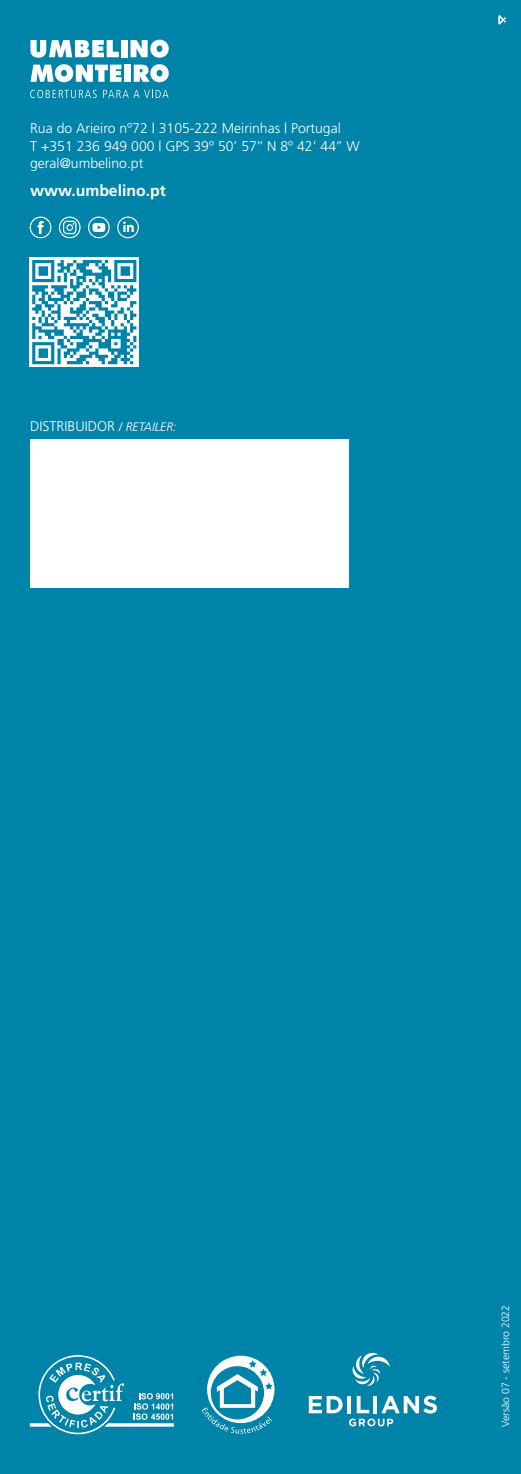
<style>
.page{position:relative;width:521px;height:1474px;background:#fff}
.page>*{position:absolute;margin:0;border:0;box-sizing:border-box;transform-origin:0 0}
.t1{font:700 15.75px "Frutiger";color:#fff}
.t2{font:300 14px/17.5px "Frutiger";color:#fff}
.t3{font:300 10.5px "Frutiger";color:#fff}
.s1{font-style:italic;font-size:12.25px}
</style>
<div class="page">
<div style="left:0;top:0;width:521px;height:1473px;background:#0083a9"></div>
<svg style="left:30px;top:40px;width:89px;height:18px"></svg>
<div style="left:121px;top:40px;width:7px;height:17px;background:#fff"></div>
<svg style="left:130px;top:40px;width:39px;height:18px"></svg>
<svg style="left:30px;top:64px;width:92px;height:18px"></svg>
<div style="left:124px;top:65px;width:6px;height:17px;background:#fff"></div>
<svg style="left:134px;top:64px;width:35px;height:18px"></svg>
<svg style="left:30px;top:90px;width:67px;height:8px"></svg>
<svg style="left:103px;top:90px;width:66px;height:8px"></svg>
<div style="left:30px;top:438px;width:319px;height:149px;background:#fff"></div>
<svg style="left:30px;top:257px;width:109px;height:110px"></svg>
<svg style="left:32px;top:260px;width:104px;height:104px"></svg>
<svg style="left:498px;top:15px;width:8px;height:10px"></svg>
<svg style="left:30px;top:216px;width:21px;height:22px"></svg>
<svg style="left:88px;top:216px;width:22px;height:22px"></svg>
<svg style="left:59px;top:216px;width:22px;height:22px"></svg>
<svg style="left:117px;top:216px;width:22px;height:22px"></svg>
<svg style="left:352px;top:1352px;width:38px;height:33px"></svg>
<svg style="left:309px;top:1396px;width:34px;height:17px"></svg>
<hr style="left:347px;top:1395px;width:4px;height:18px;background:#fff">
<svg style="left:349px;top:1395px;width:88px;height:31px"></svg>
<svg style="left:30px;top:1355px;width:144px;height:79px"></svg>
<svg style="left:202px;top:1355px;width:72px;height:78px"></svg>
<p class="t2" style="left:30px;top:120px;width:331px">Rua do Arieiro nº72 | 3105-222 Meirinhas | Portugal<br>T +351 236 949 000 | GPS 39º 50’ 57’’ N 8º 42’ 44’’ W geral@umbelino.pt</p>
<p class="t1" style="left:30px;top:182px;width:137px">www.umbelino.pt</p>
<p class="t2" style="left:30px;top:417px;width:148px">DISTRIBUIDOR <span class="s1">/ RETAILER:</span></p>
<p class="t3" style="left:499px;top:1426px;width:123px;rotate:-90deg">Versão 07 - setembro 2022</p>
</div>
